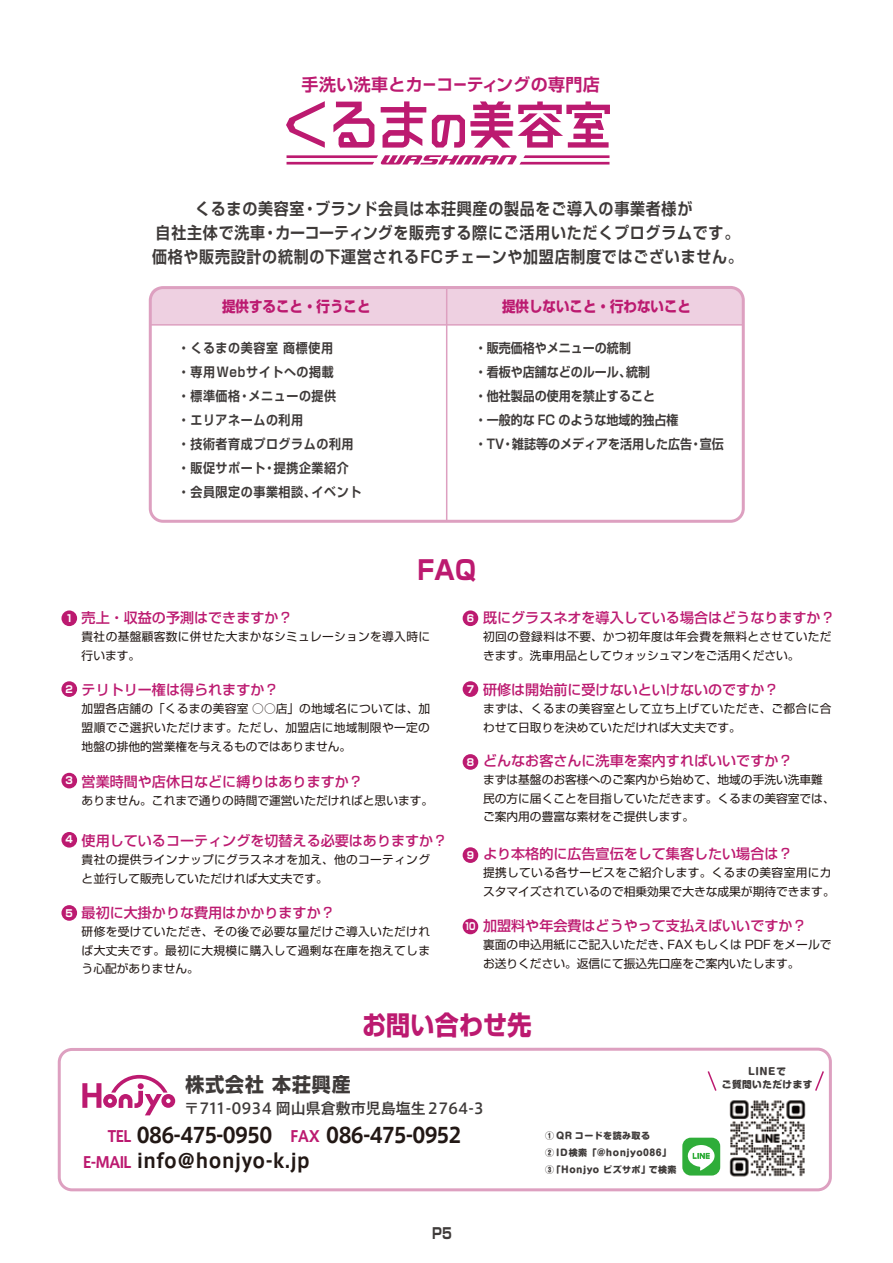
<style>
.page{position:relative;width:893px;height:1263px;background:#fff}
.page>*{position:absolute;margin:0;border:0;box-sizing:border-box;transform-origin:0 0}
.t1{font:700 26.4px "Shin Go Pr 5";letter-spacing:.01em;color:#bc1a70;scale:.91 1}
.t2{font:700 21px "Axis Std";letter-spacing:-.075em;color:#221815;scale:.95 1}
.t3{font:700 19.8px "Shin Go Pr 5";letter-spacing:.05em;color:#3e3a39;scale:.95 1}
.t4{font:700 19.5px "Axis Std";letter-spacing:.025em;color:#221815;scale:.95 1}
.t5{font:700 17.1px "Shin Go Pr 5 De";letter-spacing:.025em;color:#bc1a70}
.t6{font:700 16.5px/24px "Shin Go Pr 5 De";letter-spacing:.05em;color:#3e3a39;text-align:center;scale:.91 1}
.t7{font:500 15px "Axis Std";color:#3e3a39}
.t8{font:700 15px "Shin Go Pr 5";color:#3e3a39;scale:.8 1}
.t9{font:700 14.85px "Shin Go Pr 5";color:#bc1a70;scale:.91 1}
.t10{font:500 14.1px "Shin Go Pr 5";color:#bc1a70}
.t11{font:700 13.2px/24px "Shin Go Pr 5 De";letter-spacing:.05em;color:#3e3a39;scale:.91 1}
.t12{font:700 13.2px/24px "Shin Go Pr 5 De";color:#3e3a39;scale:.91 1}
.t13{font:11.7px/18.8px "Shin Go Pr 5";color:#221815}
.t14{font:11.7px/18.8px "Shin Go Pr 5";letter-spacing:.03em;color:#221815}
.t15{font:11.7px/18.8px "Shin Go Pr 5";letter-spacing:.025em;color:#221815}
.t16{font:700 9.9px "Shin Go Pr 5";color:#fff;scale:.91 1}
.t17{font:700 9.9px "Shin Go Pr 5";color:#fff;scale:.79 1}
.t18{font:800 9.6px/13.2px "Shin M Go Pro";letter-spacing:.05em;color:#3e3a39;text-align:center}
.t19{font:800 9px/17.2px "Shin M Go Pro";letter-spacing:.05em;color:#3e3a39}
.s1{font-size:15.45px;color:#bc1a70}
</style>
<div class="page">
<div style="left:153px;top:290px;width:588px;height:34px;background:#eed0e1"></div>
<div style="left:58px;top:1048px;width:774px;height:143px;border:3px solid #dda0c0;border-radius:13px"></div>
<hr style="left:446px;top:287px;width:1px;height:234px;background:#dda0c0">
<hr style="left:150px;top:324px;width:593px;height:2px;background:#dda0c0">
<div style="left:149px;top:286px;width:596px;height:237px;border:3px solid #dda0c0;border-radius:13px"></div>
<div style="left:61px;top:610px;width:16px;height:16px;background:#bc1a70;border-radius:50%"></div>
<div style="left:61px;top:681px;width:16px;height:16px;background:#bc1a70;border-radius:50%"></div>
<div style="left:61px;top:773px;width:16px;height:15px;background:#bc1a70;border-radius:50%"></div>
<div style="left:61px;top:832px;width:16px;height:15px;background:#bc1a70;border-radius:50%"></div>
<div style="left:61px;top:905px;width:16px;height:16px;background:#bc1a70;border-radius:50%"></div>
<div style="left:463px;top:610px;width:15px;height:16px;background:#bc1a70;border-radius:50%"></div>
<div style="left:463px;top:681px;width:15px;height:16px;background:#bc1a70;border-radius:50%"></div>
<div style="left:463px;top:754px;width:15px;height:16px;background:#bc1a70;border-radius:50%"></div>
<div style="left:463px;top:847px;width:15px;height:16px;background:#bc1a70;border-radius:50%"></div>
<div style="left:463px;top:919px;width:15px;height:15px;background:#bc1a70;border-radius:50%"></div>
<svg style="left:432px;top:101px;width:178px;height:47px"></svg>
<svg style="left:286px;top:101px;width:39px;height:47px"></svg>
<svg style="left:333px;top:102px;width:41px;height:46px"></svg>
<svg style="left:381px;top:101px;width:45px;height:47px"></svg>
<svg style="left:287px;top:155px;width:322px;height:10px"></svg>
<svg style="left:82px;top:1075px;width:93px;height:40px"></svg>
<div style="left:682px;top:1138px;width:38px;height:37px;background:#2fad39;border-radius:9px"></div>
<svg style="left:688px;top:1145px;width:26px;height:25px"></svg>
<img style="left:729px;top:1100px;width:77px;height:77px">
<svg style="left:707px;top:1071px;width:10px;height:20px"></svg>
<svg style="left:815px;top:1071px;width:9px;height:20px"></svg>
<h3 class="t5" style="left:302px;top:70px;width:300px">手洗い洗車とカーコーティングの専門店</h3>
<h3 class="t6" style="left:152px;top:195px;width:651px">くるまの美容室・ブランド会員は本荘興産の製品をご導入の事業者様が<br>自社主体で洗車・カーコーティングを販売する際にご活用いただくプログラムです。価格や販売設計の統制の下運営されるFCチェーンや加盟店制度ではございません。</h3>
<p class="t9" style="left:222px;top:295px;width:165px">提供すること・行うこと</p>
<p class="t9" style="left:502px;top:295px;width:209px">提供しないこと・行わないこと</p>
<p class="t11" style="left:178px;top:335px;width:203px">・くるまの美容室 商標使用<br>・専用Webサイトへの掲載<br>・標準価格・メニューの提供<br>・エリアネームの利用<br>・技術者育成プログラムの利用・販促サポート・提携企業紹介・会員限定の事業相談、イベント</p>
<p class="t12" style="left:475px;top:335px;width:275px">・販売価格やメニューの統制<br>・看板や店舗などのルール、統制<br>・他社製品の使用を禁止すること<br>・一般的な FC のような地域的独占権<br>・TV・雑誌等のメディアを活用した広告・宣伝</p>
<h1 class="t1" style="left:417px;top:549px;width:66px">FAQ</h1>
<p class="t16" style="left:66px;top:610px;width:10px">1</p>
<p class="t16" style="left:66px;top:681px;width:10px">2</p>
<p class="t16" style="left:66px;top:773px;width:10px">3</p>
<p class="t16" style="left:66px;top:832px;width:10px">4</p>
<p class="t16" style="left:66px;top:905px;width:10px">5</p>
<p class="t10" style="left:82px;top:606px;width:212px">売上・収益の予測はできますか？</p>
<p class="t15" style="left:82px;top:626px;width:350px">貴社の基盤顧客数に併せた大まかなシミュレーションを導入時に行います。</p>
<p class="t10" style="left:82px;top:678px;width:198px">テリトリー権は得られますか？</p>
<p class="t13" style="left:82px;top:698px;width:350px;text-align:justify">加盟各店舗の「くるまの美容室 ○○店」の地域名については、加盟順でご選択いただけます。ただし、加盟店に地域制限や一定の地盤の排他的営業権を与えるものではありません。</p>
<p class="t10" style="left:82px;top:770px;width:283px">営業時間や店休日などに縛りはありますか？</p>
<p class="t13" style="left:82px;top:790px;width:353px">ありません。これまで通りの時間で運営いただければと思います。</p>
<p class="t10" style="left:82px;top:829px;width:367px">使用しているコーティングを切替える必要はありますか？</p>
<p class="t14" style="left:82px;top:849px;width:350px">貴社の提供ラインナップにグラスネオを加え、他のコーティングと並行して販売していただければ大丈夫です。</p>
<p class="t10" style="left:82px;top:901px;width:255px">最初に大掛かりな費用はかかりますか？</p>
<p class="t13" style="left:82px;top:921px;width:350px;text-align:justify">研修を受けていただき、その後で必要な量だけご導入いただければ大丈夫です。最初に大規模に購入して過剰な在庫を抱えてしまう心配がありません。</p>
<p class="t16" style="left:467px;top:610px;width:10px">6</p>
<p class="t16" style="left:467px;top:681px;width:10px">7</p>
<p class="t16" style="left:467px;top:754px;width:10px">8</p>
<p class="t16" style="left:467px;top:847px;width:10px">9</p>
<p class="t17" style="left:464px;top:919px;width:16px">10</p>
<p class="t10" style="left:483px;top:606px;width:353px">既にグラスネオを導入している場合はどうなりますか？</p>
<p class="t14" style="left:483px;top:626px;width:350px">初回の登録料は不要、かつ初年度は年会費を無料とさせていただきます。洗車用品としてウォッシュマンをご活用ください。</p>
<p class="t10" style="left:483px;top:678px;width:297px">研修は開始前に受けないといけないのですか？</p>
<p class="t14" style="left:483px;top:698px;width:350px">まずは、くるまの美容室として立ち上げていただき、ご都合に合わせて日取りを決めていただければ大丈夫です。</p>
<p class="t10" style="left:483px;top:749px;width:311px">どんなお客さんに洗車を案内すればいいですか？</p>
<p class="t13" style="left:483px;top:769px;width:353px">まずは基盤のお客様へのご案内から始めて、地域の手洗い洗車難民の方に届くことを目指していただきます。くるまの美容室では、ご案内用の豊富な素材をご提供します。</p>
<p class="t10" style="left:483px;top:842px;width:311px">より本格的に広告宣伝をして集客したい場合は？</p>
<p class="t13" style="left:483px;top:862px;width:353px">提携している各サービスをご紹介します。くるまの美容室用にカスタマイズされているので相乗効果で大きな成果が期待できます。</p>
<p class="t10" style="left:483px;top:914px;width:325px">加盟料や年会費はどうやって支払えばいいですか？</p>
<p class="t13" style="left:483px;top:934px;width:350px">裏面の申込用紙にご記入いただき、FAX もしくは PDF をメールでお送りください。返信にて振込先口座をご案内いたします。</p>
<h1 class="t1" style="left:362px;top:1004px;width:188px">お問い合わせ先</h1>
<h3 class="t3" style="left:186px;top:1069px;width:175px">株式会社 本荘興産</h3>
<p class="t7" style="left:184px;top:1097px;width:301px">〒711-0934 岡山県倉敷市児島塩生2764-3</p>
<h2 class="t2" style="left:108px;top:1119px;width:374px"><span class="s1">TEL</span> 086-475-0950 <span class="s1">FAX</span> 086-475-0952</h2>
<h3 class="t4" style="left:83px;top:1146px;width:240px"><span class="s1">E-MAIL</span> info@honjyo-k.jp</h3>
<p class="t19" style="left:545px;top:1126px;width:106px">① QR コードを読み取る</p>
<p class="t19" style="left:545px;top:1143px;width:133px">② ID検索「@honjyo086」<br>③「Honjyo ビズサポ」で検索</p>
<p class="t18" style="left:722px;top:1063px;width:92px">LINEで<br>ご質問いただけます</p>
<p class="t8" style="left:432px;top:1222px;width:26px">P5</p>
</div>
